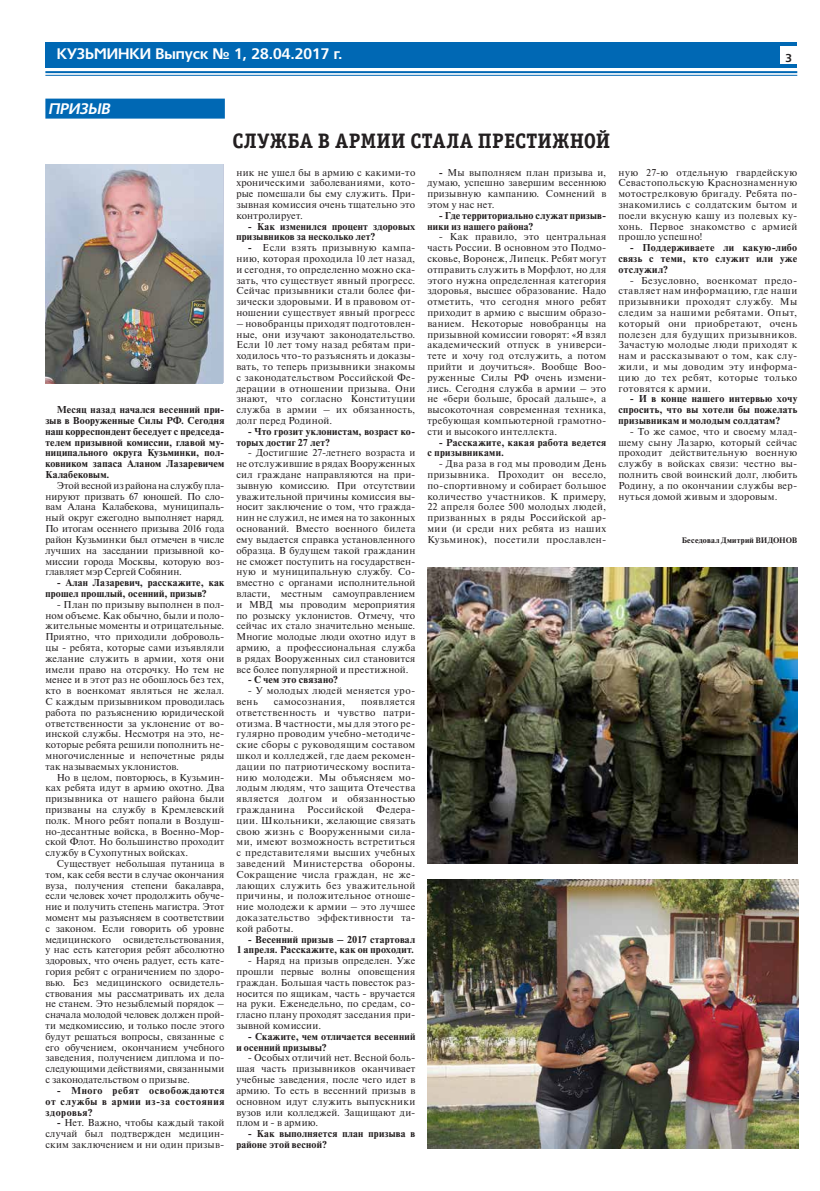
<style>
.page{position:relative;width:820px;height:1191px;background:#fff}
.page>*{position:absolute;margin:0;border:0;box-sizing:border-box;transform-origin:0 0}
.t1{font:21px "Officina Serif Bold C";letter-spacing:.01em;color:#231f20}
.t2{font:700 15px "Tornado C";color:#fff}
.t3{font:italic 700 15px "Tornado C";color:#fff}
.t4{font:700 11.2px "Tornado C";color:#231f20}
.t5{font:10px/10.8px "Newton C";letter-spacing:.025em;color:#231f20;text-align:justify}
.t6{font:700 10px/10.8px "Newton C";letter-spacing:.025em;color:#231f20}
.t7{font:700 8px "Newton C";letter-spacing:.025em;color:#231f20}
.s1{font-weight:700}
</style>
<div class="page">
<div style="left:45px;top:43px;width:752px;height:25px;background:#0068b4"></div>
<div style="left:780px;top:47px;width:17px;height:17px;background:#fff"></div>
<hr style="left:45px;top:71px;width:752px;height:2px;background:#0068b4">
<hr style="left:45px;top:75px;width:752px;height:1px;background:#0068b4">
<div style="left:45px;top:99px;width:180px;height:20px;background:#0068b4"></div>
<img style="left:427px;top:880px;width:371px;height:268px">
<img style="left:45px;top:164px;width:177px;height:219px">
<img style="left:427px;top:567px;width:370px;height:296px">
<h2 class="t2" style="left:57px;top:46px;width:287px">КУЗЬМИНКИ Выпуск № 1, 28.04.2017 г.</h2>
<p class="t4" style="left:785px;top:52px;width:8px">3</p>
<h2 class="t3" style="left:48px;top:101px;width:66px">ПРИЗЫВ</h2>
<p class="t6" style="left:45px;top:404px;width:180px;text-align:justify;text-indent:11px">Месяц назад начался весенний при&shy;зыв в Вооруженные Силы РФ. Сегодня наш корреспондент беседует с председа&shy;телем призывной комиссии, главой му&shy;ниципального округа Кузьминки, пол&shy;ковником запаса Аланом Лазаревичем Калабековым.</p>
<p class="t5" style="left:45px;top:480px;width:180px;text-indent:11px">Этой весной из района на службу пла&shy;нируют призвать 67 юношей. По сло&shy;вам Алана Калабекова, муниципаль&shy;ный округ ежегодно выполняет наряд.<br>По итогам осеннего призыва 2016 года район Кузьминки был отмечен в числе лучших на заседании призывной ко&shy;миссии города Москвы, которую воз&shy;главляет мэр Сергей Собянин.</p>
<p class="t6" style="left:45px;top:577px;width:180px;text-indent:11px">- Алан Лазаревич, расскажите, как прошел прошлый, осенний, призыв?</p>
<p class="t5" style="left:45px;top:599px;width:180px;text-indent:11px">- План по призыву выполнен в пол&shy;ном объеме. Как обычно, были и поло&shy;жительные моменты и отрицательные.<br>Приятно, что приходили доброволь&shy;цы - ребята, которые сами изъявляли желание служить в армии, хотя они имели право на отсрочку. Но тем не менее и в этот раз не обошлось без тех, кто в военкомат являться не желал.<br>С каждым призывником проводилась работа по разъяснению юридической ответственности за уклонение от во&shy;инской службы. Несмотря на это, не&shy;которые ребята решили пополнить не&shy;многочисленные и непочетные ряды так называемых уклонистов.</p>
<p class="t5" style="left:45px;top:772px;width:180px;text-indent:11px">Но в целом, повторюсь, в Кузьмин&shy;ках ребята идут в армию охотно. Два призывника от нашего района были призваны на службу в Кремлевский полк. Много ребят попали в Воздуш&shy;но-десантные войска, в Военно-Мор&shy;ской Флот. Но большинство проходит службу в Сухопутных войсках.</p>
<p class="t5" style="left:45px;top:858px;width:180px;text-indent:11px">Существует небольшая путаница в том, как себя вести в случае окончания вуза, получения степени бакалавра, если человек хочет продолжить обуче&shy;ние и получить степень магистра. Этот момент мы разъясняем в соответствии с законом. Если говорить об уровне медицинского освидетельствования, у нас есть категория ребят абсолютно здоровых, что очень радует, есть кате&shy;гория ребят с ограничением по здоро&shy;вью. Без медицинского освидетель&shy;ствования мы рассматривать их дела не станем. Это незыблемый порядок – сначала молодой человек должен прой&shy;ти медкомиссию, и только после этого будут решаться вопросы, связанные с его обучением, окончанием учебного заведения, получением диплома и по&shy;следующими действиями, связанными с законодательством о призыве.</p>
<p class="t6" style="left:45px;top:1085px;width:180px;text-align:justify;text-indent:11px">- Много ребят освобождаются от службы в армии из-за состояния здоровья?</p>
<p class="t5" style="left:45px;top:1117px;width:180px;text-indent:11px"><span class="s1">-</span> Нет. Важно, чтобы каждый такой случай был подтвержден медицин&shy;ским заключением и ни один призыв-</p>
<h1 class="t1" style="left:232px;top:129px;width:379px">СЛУЖБА В АРМИИ СТАЛА ПРЕСТИЖНОЙ</h1>
<p class="t5" style="left:236px;top:167px;width:180px">ник не ушел бы в армию с какими-то хроническими заболеваниями, кото&shy;рые помешали бы ему служить. При&shy;зывная комиссия очень тщательно это контролирует.</p>
<p class="t6" style="left:236px;top:221px;width:180px;text-indent:11px">- Как изменился процент здоровых призывников за несколько лет?</p>
<p class="t5" style="left:236px;top:242px;width:180px;text-indent:11px"><span class="s1">-</span> Если взять призывную кампа&shy;нию, которая проходила 10 лет назад, и сегодня, то определенно можно ска&shy;зать, что существует явный прогресс.<br>Сейчас призывники стали более фи&shy;зически здоровыми. И в правовом от&shy;ношении существует явный прогресс</p>
<p class="t5" style="left:236px;top:318px;width:180px">– новобранцы приходят подготовлен&shy;ные, они изучают законодательство.<br>Если 10 лет тому назад ребятам при&shy;ходилось что-то разъяснять и доказы&shy;вать, то теперь призывники знакомы с законодательством Российской Фе&shy;дерации в отношении призыва. Они знают, что согласно Конституции служба в армии – их обязанность, долг перед Родиной.</p>
<p class="t6" style="left:236px;top:426px;width:180px;text-indent:11px">- Что грозит уклонистам, возраст ко&shy;торых достиг 27 лет?</p>
<p class="t5" style="left:236px;top:448px;width:180px;text-indent:11px">- Достигшие 27-летнего возраста и не отслужившие в рядах Вооруженных сил граждане направляются на при&shy;зывную комиссию. При отсутствии уважительной причины комиссия вы&shy;носит заключение о том, что гражда&shy;нин не служил, не имея на то законных оснований. Вместо военного билета ему выдается справка установленного образца. В будущем такой гражданин не сможет поступить на государствен&shy;ную и муниципальную службу. Со&shy;вместно с органами исполнительной власти, местным самоуправлением и МВД мы проводим мероприятия по розыску уклонистов. Отмечу, что сейчас их стало значительно меньше.<br>Многие молодые люди охотно идут в армию, а профессиональная служба в рядах Вооруженных сил становится все более популярной и престижной.</p>
<p class="t6" style="left:247px;top:674px;width:92px">- С чем это связано?</p>
<p class="t5" style="left:236px;top:685px;width:180px;text-indent:11px">- У молодых людей меняется уро&shy;вень</p>
<p class="t5" style="left:236px;top:696px;width:180px;text-indent:125px">появляется ответственность и чувство патри&shy;отизма. В частности, мы для этого ре&shy;гулярно проводим учебно-методиче&shy;ские сборы с руководящим составом школ и колледжей, где даем рекомен&shy;дации по патриотическому воспита&shy;нию молодежи. Мы объясняем мо&shy;лодым людям, что защита Отечества является долгом и обязанностью гражданина Российской Федера&shy;ции. Школьники, желающие связать свою жизнь с Вооруженными сила&shy;ми, имеют возможность встретиться с представителями высших учебных заведений Министерства обороны.<br>Сокращение числа граждан, не же&shy;лающих служить без уважительной причины, и положительное отноше&shy;ние молодежи к армии – это лучшее доказательство эффективности та&shy;кой работы.</p>
<p class="t6" style="left:236px;top:933px;width:180px;text-align:right">- Весенний призыв – 2017 стартовал<br>1 апреля. Расскажите, как он проходит.</p>
<p class="t5" style="left:236px;top:955px;width:180px;text-indent:11px">- Наряд на призыв определен. Уже прошли первые волны оповещения граждан. Большая часть повесток раз&shy;носится по ящикам, часть - вручается на руки. Еженедельно, по средам, со&shy;гласно плану проходят заседания при&shy;зывной комиссии.</p>
<p class="t6" style="left:236px;top:1031px;width:180px;text-indent:11px">- Скажите, чем отличается весенний и осенний призывы?</p>
<p class="t5" style="left:236px;top:1052px;width:180px;text-indent:11px">- Особых отличий нет. Весной боль&shy;шая часть призывников оканчивает учебные заведения, после чего идет в армию. То есть в весенний призыв в основном идут служить выпускники вузов или колледжей. Защищают ди&shy;плом и - в армию.</p>
<p class="t6" style="left:236px;top:1128px;width:180px;text-indent:11px">- Как выполняется план призыва в районе этой весной?</p>
<p class="t5" style="left:274px;top:696px;width:73px">самосознания,</p>
<p class="t5" style="left:427px;top:167px;width:180px;text-indent:11px"><span class="s1">-</span> Мы выполняем план призыва и, думаю, успешно завершим весеннюю призывную кампанию. Сомнений в этом у нас нет.</p>
<p class="t6" style="left:427px;top:210px;width:180px;text-indent:11px">- Где территориально служат призыв&shy;ники из нашего района?</p>
<p class="t5" style="left:427px;top:232px;width:180px;text-indent:11px">- Как правило, это центральная часть России. В основном это Подмо&shy;сковье, Воронеж, Липецк. Ребят могут отправить служить в Морфлот, но для этого нужна определенная категория здоровья, высшее образование. Надо отметить, что сегодня много ребят приходит в армию с высшим образо&shy;ванием. Некоторые новобранцы на призывной комиссии говорят: «Я взял академический отпуск в универси&shy;тете и хочу год отслужить, а потом прийти и доучиться». Вообще Воо&shy;руженные Силы РФ очень измени&shy;лись. Сегодня служба в армии – это не «бери больше, бросай дальше», а высокоточная современная техника, требующая компьютерной грамотно&shy;сти и высокого интеллекта.</p>
<p class="t6" style="left:427px;top:437px;width:180px;text-indent:11px">- Расскажите, какая работа ведется с призывниками.</p>
<p class="t5" style="left:427px;top:458px;width:180px;text-indent:11px">- Два раза в год мы проводим День призывника. Проходит он весело, по-спортивному и собирает большое количество участников. К примеру, 22 апреля более 500 молодых людей, призванных в ряды Российской ар&shy;мии (и среди них ребята из наших Кузьминок), посетили прославлен-</p>
<p class="t5" style="left:618px;top:167px;width:180px">ную 27-ю отдельную гвардейскую Севастопольскую Краснознаменную мотострелковую бригаду. Ребята по&shy;знакомились с солдатским бытом и поели вкусную кашу из полевых ку&shy;хонь. Первое знакомство с армией прошло успешно!</p>
<p class="t6" style="left:618px;top:242px;width:180px;text-align:justify;text-indent:11px">- Поддерживаете ли какую-либо связь с теми, кто служит или уже отслужил?</p>
<p class="t5" style="left:618px;top:275px;width:180px;text-indent:11px">- Безусловно, военкомат предо&shy;ставляет нам информацию, где наши призывники проходят службу. Мы следим за нашими ребятами. Опыт, который они приобретают, очень полезен для будущих призывников.<br>Зачастую молодые люди приходят к нам и рассказывают о том, как слу&shy;жили, и мы доводим эту информа&shy;цию до тех ребят, которые только готовятся к армии.</p>
<p class="t6" style="left:618px;top:393px;width:180px;text-align:justify;text-indent:11px">- И в конце нашего интервью хочу спросить, что вы хотели бы пожелать призывникам и молодым солдатам?</p>
<p class="t5" style="left:618px;top:426px;width:180px;text-indent:11px">- То же самое, что и своему млад&shy;шему сыну Лазарю, который сейчас проходит действительную военную службу в войсках связи: честно вы&shy;полнить свой воинский долг, любить Родину, а по окончании службы вер&shy;нуться домой живым и здоровым.</p>
<p class="t7" style="left:681px;top:536px;width:117px">Беседовал Дмитрий ВИДОНОВ</p>
</div>
